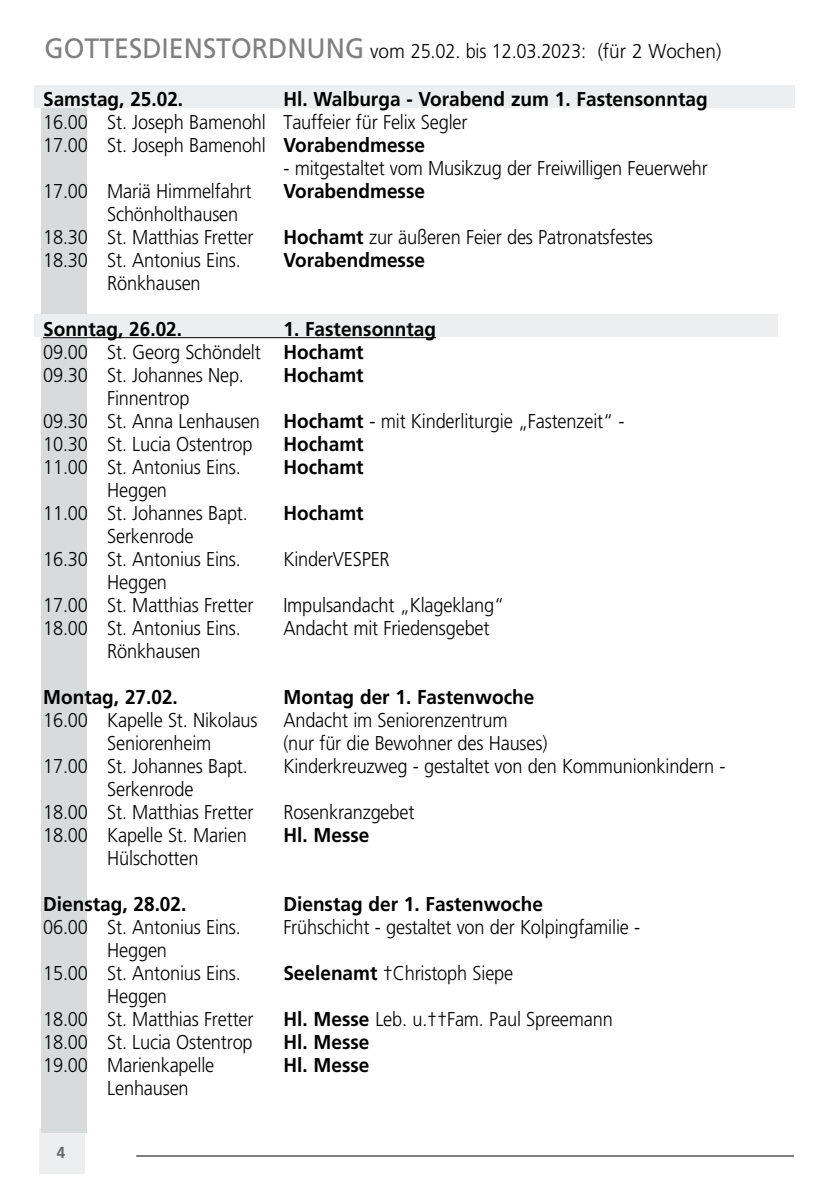
<style>
.page{position:relative;width:840px;height:1191px;background:#fff}
.page>*{position:absolute;margin:0;border:0;box-sizing:border-box;transform-origin:0 0}
.t1{font:300 20px/23px "Frutiger";letter-spacing:-.01em;color:#000;scale:.91 1}
.t2{font:700 20px "Frutiger";color:#000;scale:.95 1}
.t3{font:300 20px "Frutiger";letter-spacing:-.01em;color:#000;scale:.95 1}
.t4{font:700 16px "Frutiger";color:#68676c;scale:.95 1}
.s1{font-weight:400;font-size:28px;color:#808080}
.s2{font-weight:700}
</style>
<div class="page">
<div style="left:40px;top:1128px;width:45px;height:46px;background:#edeeef"></div>
<hr style="left:136px;top:1155px;width:657px;height:1px;background:#000">
<div style="left:41px;top:106px;width:45px;height:1027px;background:#d8dbdc"></div>
<div style="left:34px;top:314px;width:743px;height:23px;background:#edeeef"></div>
<div style="left:34px;top:85px;width:760px;height:23px;background:#edeeef"></div>
<hr style="left:43px;top:337px;width:393px;height:1px;background:#000">
<p class="t3" style="left:45px;top:40px;width:713px"><span class="s1">GOTTESDIENSTORDNUNG</span> vom 25.02. bis 12.03.2023: (für 2 Wochen)</p>
<p class="t2" style="left:43px;top:87px;width:149px">Samstag, 25.02.</p>
<p class="t2" style="left:283px;top:87px;width:448px">Hl. Walburga - Vorabend zum 1. Fastensonntag</p>
<p class="t1" style="left:43px;top:110px;width:467px">16.00 St. Joseph Bamenohl Tauffeier für Felix Segler<br>17.00 St. Joseph Bamenohl <span class="s2">Vorabendmesse</span></p>
<p class="t1" style="left:283px;top:156px;width:468px">- mitgestaltet vom Musikzug der Freiwilligen Feuerwehr</p>
<p class="t1" style="left:43px;top:179px;width:230px">17.00 Mariä Himmelfahrt</p>
<p class="t2" style="left:283px;top:179px;width:150px">Vorabendmesse</p>
<p class="t1" style="left:43px;top:202px;width:232px;text-indent:64px">Schönholthausen<br>18.30 St. Matthias Fretter</p>
<p class="t1" style="left:283px;top:225px;width:407px"><span class="s2">Hochamt</span> zur äußeren Feier des Patronatsfestes</p>
<p class="t1" style="left:43px;top:248px;width:218px">18.30 St. Antonius Eins.</p>
<p class="t2" style="left:283px;top:248px;width:150px">Vorabendmesse</p>
<p class="t1" style="left:107px;top:271px;width:104px">Rönkhausen</p>
<p class="t2" style="left:43px;top:317px;width:148px">Sonntag, 26.02.</p>
<p class="t1" style="left:43px;top:317px;width:433px;text-indent:240px"><span class="s2">1. Fastensonntag<br></span>09.00 St. Georg Schöndelt <span class="s2">Hochamt<br></span>09.30 St. Johannes Nep.</p>
<p class="t2" style="left:283px;top:363px;width:86px">Hochamt</p>
<p class="t1" style="left:43px;top:386px;width:640px;text-indent:64px">Finnentrop<br>09.30 St. Anna Lenhausen <span class="s2">Hochamt</span> - mit Kinderliturgie „Fastenzeit“ -<br>10.30 St. Lucia Ostentrop</p>
<p class="t2" style="left:283px;top:432px;width:86px">Hochamt</p>
<p class="t1" style="left:43px;top:455px;width:218px">11.00 St. Antonius Eins.</p>
<p class="t2" style="left:283px;top:455px;width:86px">Hochamt</p>
<p class="t1" style="left:43px;top:478px;width:226px;text-indent:64px">Heggen<br>11.00 St. Johannes Bapt.</p>
<p class="t2" style="left:283px;top:501px;width:86px">Hochamt</p>
<p class="t1" style="left:43px;top:524px;width:218px;text-indent:64px">Serkenrode<br>16.30 St. Antonius Eins.</p>
<p class="t1" style="left:43px;top:570px;width:232px;text-indent:64px">Heggen<br>17.00 St. Matthias Fretter</p>
<p class="t1" style="left:283px;top:547px;width:118px">KinderVESPER</p>
<p class="t1" style="left:283px;top:593px;width:244px">Impulsandacht „Klageklang“</p>
<p class="t1" style="left:43px;top:616px;width:218px">18.00 St. Antonius Eins.</p>
<p class="t1" style="left:283px;top:616px;width:228px">Andacht mit Friedensgebet</p>
<p class="t1" style="left:107px;top:639px;width:104px">Rönkhausen</p>
<p class="t2" style="left:43px;top:685px;width:143px">Montag, 27.02.</p>
<p class="t2" style="left:283px;top:685px;width:265px">Montag der 1. Fastenwoche</p>
<p class="t1" style="left:43px;top:708px;width:237px">16.00 Kapelle St. Nikolaus</p>
<p class="t1" style="left:283px;top:708px;width:248px">Andacht im Seniorenzentrum</p>
<p class="t1" style="left:107px;top:731px;width:116px">Seniorenheim</p>
<p class="t1" style="left:283px;top:731px;width:291px">(nur für die Bewohner des Hauses)</p>
<p class="t1" style="left:43px;top:754px;width:226px">17.00 St. Johannes Bapt.</p>
<p class="t1" style="left:283px;top:754px;width:487px">Kinderkreuzweg - gestaltet von den Kommunionkindern -</p>
<p class="t1" style="left:43px;top:777px;width:232px;text-align:center">Serkenrode<br>18.00 St. Matthias Fretter</p>
<p class="t1" style="left:283px;top:800px;width:145px">Rosenkranzgebet</p>
<p class="t1" style="left:43px;top:823px;width:225px">18.00 Kapelle St. Marien</p>
<p class="t2" style="left:283px;top:823px;width:92px">Hl. Messe</p>
<p class="t1" style="left:107px;top:846px;width:102px">Hülschotten</p>
<p class="t2" style="left:43px;top:892px;width:152px">Dienstag, 28.02.</p>
<p class="t2" style="left:283px;top:892px;width:274px">Dienstag der 1. Fastenwoche</p>
<p class="t1" style="left:43px;top:915px;width:218px">06.00 St. Antonius Eins.</p>
<p class="t1" style="left:283px;top:915px;width:393px">Frühschicht - gestaltet von der Kolpingfamilie -</p>
<p class="t1" style="left:43px;top:938px;width:218px;text-align:center">Heggen<br>15.00 St. Antonius Eins.</p>
<p class="t1" style="left:283px;top:961px;width:254px"><span class="s2">Seelenamt</span> †Christoph Siepe</p>
<p class="t1" style="left:43px;top:984px;width:232px;text-indent:64px">Heggen<br>18.00 St. Matthias Fretter</p>
<p class="t1" style="left:283px;top:1007px;width:363px"><span class="s2">Hl. Messe</span> Leb. u.††Fam. Paul Spreemann</p>
<p class="t1" style="left:43px;top:1030px;width:232px">18.00 St. Lucia Ostentrop</p>
<p class="t2" style="left:283px;top:1030px;width:92px">Hl. Messe</p>
<p class="t1" style="left:43px;top:1053px;width:189px">19.00 Marienkapelle</p>
<p class="t2" style="left:283px;top:1053px;width:92px">Hl. Messe</p>
<p class="t1" style="left:107px;top:1076px;width:91px">Lenhausen</p>
<p class="t4" style="left:57px;top:1143px;width:10px">4</p>
</div>
